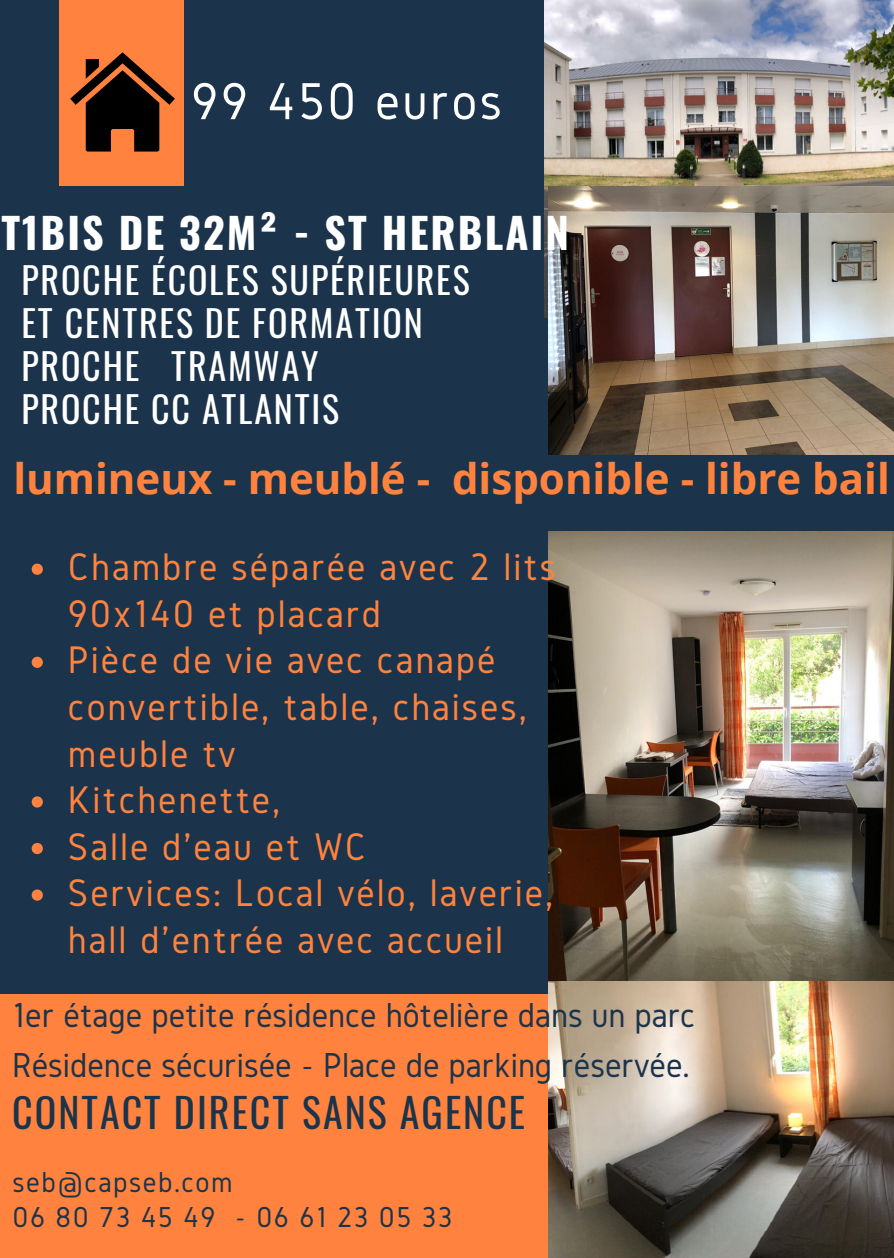
<style>
.page{position:relative;width:894px;height:1258px;background:#fff}
.page>*{position:absolute;margin:0;border:0;box-sizing:border-box;transform-origin:0 0}
.t1{font:54px "Gidole";letter-spacing:.05em;color:#fff}
.t2{font:700 42px "Open Sans";color:#ff833e}
.t3{font:700 42px "Oswald";letter-spacing:.05em;color:#fff}
.t4{font:39.9px/46.5px "Gidole";letter-spacing:.05em;color:#ff833e}
.t5{font:39.9px "Oswald";letter-spacing:.05em;color:#1b344b}
.t6{font:36px/49.5px "Gidole";color:#1b344b}
.t7{font:36px/42.9px "Oswald";letter-spacing:.05em;color:#fff}
.t8{font:30px/35.4px "Gidole";letter-spacing:.05em;color:#1b344b}
</style>
<div class="page">
<div style="left:0;top:0;width:893px;height:1258px;background:#1b344b"></div>
<div style="left:0;top:994px;width:691px;height:264px;background:#ff833e"></div>
<img style="left:544px;top:0;width:349px;height:317px">
<div style="left:60px;top:0;width:124px;height:186px;background:#ff833e"></div>
<svg style="left:70px;top:52px;width:105px;height:100px"></svg>
<img style="left:549px;top:186px;width:344px;height:268px">
<img style="left:549px;top:532px;width:344px;height:726px">
<svg style="left:32px;top:564px;width:11px;height:11px"></svg>
<svg style="left:32px;top:657px;width:11px;height:11px"></svg>
<svg style="left:32px;top:796px;width:11px;height:11px"></svg>
<svg style="left:32px;top:843px;width:11px;height:11px"></svg>
<svg style="left:32px;top:889px;width:11px;height:12px"></svg>
<h1 class="t1" style="left:191px;top:71px;width:312px">99 450 euros</h1>
<p class="t3" style="left:1px;top:200px;width:569px">T1BIS DE 32M² - ST HERBLAIN</p>
<p class="t7" style="left:21px;top:257px;width:449px">PROCHE ÉCOLES SUPÉRIEURES<br>ET CENTRES DE FORMATION<br>PROCHE TRAMWAY<br>PROCHE CC ATLANTIS</p>
<p class="t2" style="left:13px;top:449px;width:877px">lumineux - meublé - disponible - libre bail</p>
<p class="t4" style="left:68px;top:543px;width:489px">Chambre séparée avec 2 lits<br>90x140 et placard<br>Pièce de vie avec canapé convertible, table, chaises, meuble tv<br>Kitchenette,<br>Salle d'eau et WC<br>Services: Local vélo, laverie, hall d'entrée avec accueil</p>
<p class="t6" style="left:12px;top:990px;width:684px">1er étage petite résidence hôtelière dans un parc<br>Résidence sécurisée - Place de parking réservée.</p>
<p class="t5" style="left:12px;top:1081px;width:514px">CONTACT DIRECT SANS AGENCE</p>
<p class="t8" style="left:13px;top:1163px;width:441px">seb@capseb.com<br>06 80 73 45 49 - 06 61 23 05 33</p>
</div>
